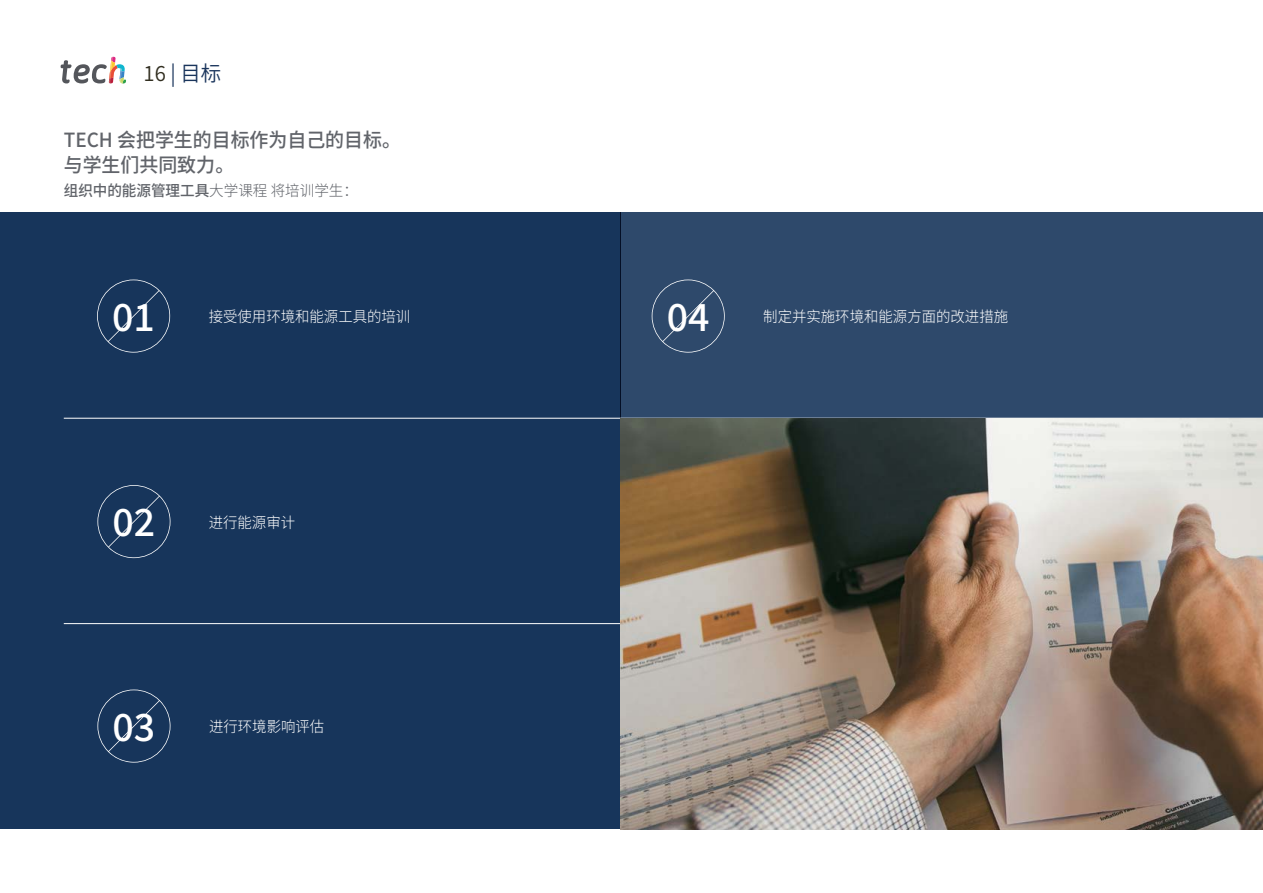
<style>
.page{position:relative;width:1263px;height:893px;background:#fff}
.page>*{position:absolute;margin:0;border:0;box-sizing:border-box;transform-origin:0 0}
.t1{font:500 37.5px "Source Han Sans CN";color:#fff}
.t2{font:21px "Source Han Sans CN";color:#1a355c}
.t3{font:500 19.5px/25.5px "Source Han Sans CN";color:#61646a}
.t4{font:300 15px "Source Han Sans CN";color:#fff;scale:.96 1}
.t5{font:500 15px "Source Han Sans CN";color:#61646a}
.s1{color:#312e20}
.s2{font-weight:300}
</style>
<div class="page">
<svg style="left:61px;top:57px;width:65px;height:27px"></svg>
<div style="left:0;top:213px;width:621px;height:616px;background:#17355b"></div>
<div style="left:621px;top:213px;width:642px;height:616px;background:#2e496b"></div>
<svg style="left:97px;top:280px;width:73px;height:73px"></svg>
<svg style="left:652px;top:280px;width:73px;height:73px"></svg>
<svg style="left:97px;top:485px;width:73px;height:73px"></svg>
<svg style="left:97px;top:689px;width:73px;height:74px"></svg>
<hr style="left:64px;top:418px;width:1199px;height:1px;background:#fff">
<hr style="left:64px;top:623px;width:1199px;height:1px;background:#fff">
<img style="left:621px;top:418px;width:642px;height:411px">
<h2 class="t2" style="left:144px;top:61px;width:79px"><span class="s1">16</span> | 目标</h2>
<h3 class="t3" style="left:64px;top:127px;width:339px">TECH 会把学生的目标作为自己的目标。与学生们共同致力。</h3>
<p class="t5" style="left:64px;top:182px;width:296px">组织中的能源管理工具<span class="s2">大学课程将培训学生：</span></p>
<h1 class="t1" style="left:112px;top:296px;width:44px">01</h1>
<p class="t4" style="left:209px;top:308px;width:211px">接受使用环境和能源工具的培训</p>
<h1 class="t1" style="left:667px;top:296px;width:44px">04</h1>
<p class="t4" style="left:763px;top:308px;width:256px">制定并实施环境和能源方面的改进措施</p>
<h1 class="t1" style="left:113px;top:501px;width:44px">02</h1>
<p class="t4" style="left:209px;top:514px;width:91px">进行能源审计</p>
<h1 class="t1" style="left:113px;top:706px;width:44px">03</h1>
<p class="t4" style="left:209px;top:718px;width:122px">进行环境影响评估</p>
</div>
